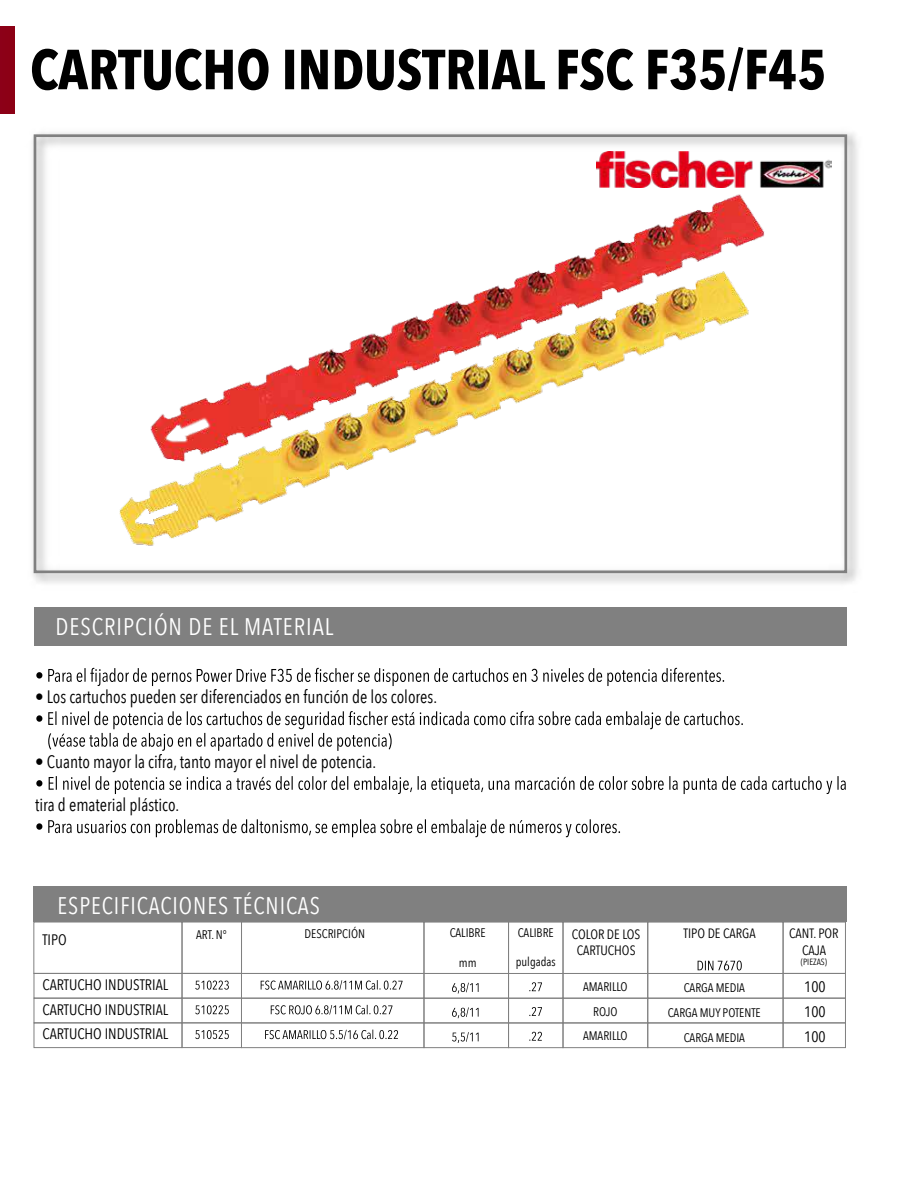
<style>
.page{position:relative;width:918px;height:1188px;background:#fff}
.page>*{position:absolute;margin:0;border:0;box-sizing:border-box;transform-origin:0 0}
.t1{font:24px "Avenir Next Condensed";letter-spacing:.04em;color:#fff}
.t2{font:18px "Avenir Next Condensed";color:#000;scale:.96 1}
.t3{font:15.15px "Avenir Next Condensed";color:#000}
.t4{font:13.5px/16.2px "Avenir Next Condensed";color:#000;text-align:center}
.t5{font:12.45px "Avenir Next Condensed";color:#000}
.t6{font:9px "Avenir Next Condensed";color:#000}
</style>
<div class="page">
<div style="left:0;top:26px;width:14px;height:88px;background:#8c0016"></div>
<svg style="left:32px;top:47px;width:792px;height:44px"></svg>
<img style="left:32px;top:132px;width:826px;height:452px">
<div style="left:34px;top:886px;width:813px;height:36px;background:#808080"></div>
<div style="left:34px;top:607px;width:813px;height:39px;background:#808080"></div>
<svg style="left:36px;top:668px;width:688px;height:18px"></svg>
<svg style="left:36px;top:711px;width:707px;height:40px"></svg>
<svg style="left:36px;top:776px;width:810px;height:18px"></svg>
<svg style="left:36px;top:819px;width:584px;height:18px"></svg>
<div style="left:182px;top:922px;width:60px;height:52px;border:1px solid #808080"></div>
<div style="left:34px;top:973px;width:148px;height:25px;border:1px solid #808080"></div>
<svg style="left:195px;top:981px;width:34px;height:9px"></svg>
<div style="left:182px;top:973px;width:60px;height:25px;border:1px solid #808080"></div>
<div style="left:241px;top:922px;width:183px;height:52px;border:1px solid #808080"></div>
<svg style="left:261px;top:980px;width:142px;height:10px"></svg>
<div style="left:241px;top:973px;width:183px;height:25px;border:1px solid #808080"></div>
<div style="left:424px;top:922px;width:85px;height:52px;border:1px solid #808080"></div>
<svg style="left:452px;top:983px;width:27px;height:11px"></svg>
<div style="left:424px;top:973px;width:85px;height:25px;border:1px solid #808080"></div>
<div style="left:647px;top:922px;width:136px;height:52px;border:1px solid #808080"></div>
<div style="left:648px;top:973px;width:135px;height:25px;border:1px solid #808080"></div>
<div style="left:783px;top:922px;width:63px;height:52px;border:1px solid #808080"></div>
<div style="left:783px;top:973px;width:63px;height:25px;border:1px solid #808080"></div>
<svg style="left:698px;top:961px;width:44px;height:9px"></svg>
<div style="left:508px;top:922px;width:55px;height:52px;border:1px solid #808080"></div>
<svg style="left:529px;top:982px;width:13px;height:9px"></svg>
<div style="left:508px;top:973px;width:55px;height:25px;border:1px solid #808080"></div>
<div style="left:563px;top:922px;width:85px;height:52px;border:1px solid #808080"></div>
<div style="left:563px;top:973px;width:85px;height:25px;border:1px solid #808080"></div>
<div style="left:34px;top:998px;width:148px;height:25px;border:1px solid #808080"></div>
<svg style="left:195px;top:1005px;width:34px;height:9px"></svg>
<div style="left:182px;top:998px;width:60px;height:25px;border:1px solid #808080"></div>
<svg style="left:271px;top:1005px;width:121px;height:10px"></svg>
<div style="left:241px;top:998px;width:183px;height:25px;border:1px solid #808080"></div>
<svg style="left:452px;top:1007px;width:27px;height:11px"></svg>
<div style="left:424px;top:998px;width:85px;height:25px;border:1px solid #808080"></div>
<div style="left:648px;top:998px;width:135px;height:25px;border:1px solid #808080"></div>
<div style="left:783px;top:998px;width:63px;height:25px;border:1px solid #808080"></div>
<svg style="left:529px;top:1007px;width:13px;height:9px"></svg>
<div style="left:508px;top:998px;width:55px;height:25px;border:1px solid #808080"></div>
<div style="left:563px;top:998px;width:85px;height:25px;border:1px solid #808080"></div>
<div style="left:34px;top:1023px;width:148px;height:25px;border:1px solid #808080"></div>
<svg style="left:195px;top:1030px;width:34px;height:9px"></svg>
<div style="left:182px;top:1023px;width:60px;height:25px;border:1px solid #808080"></div>
<svg style="left:265px;top:1030px;width:133px;height:9px"></svg>
<div style="left:241px;top:1023px;width:183px;height:25px;border:1px solid #808080"></div>
<svg style="left:452px;top:1032px;width:27px;height:11px"></svg>
<div style="left:424px;top:1023px;width:85px;height:25px;border:1px solid #808080"></div>
<div style="left:648px;top:1023px;width:135px;height:25px;border:1px solid #808080"></div>
<div style="left:783px;top:1023px;width:63px;height:25px;border:1px solid #808080"></div>
<svg style="left:529px;top:1032px;width:13px;height:9px"></svg>
<div style="left:508px;top:1023px;width:55px;height:25px;border:1px solid #808080"></div>
<div style="left:563px;top:1023px;width:85px;height:25px;border:1px solid #808080"></div>
<img style="left:597px;top:152px;width:235px;height:36px">
<img style="left:100px;top:173px;width:704px;height:406px">
<h1 class="t1" style="left:55px;top:607px;width:279px">DESCRIPCIÓN DE EL MATERIAL</h1>
<p class="t2" style="left:35px;top:682px;width:420px">• Los cartuchos pueden ser diferenciados en función de los colores.</p>
<p class="t2" style="left:35px;top:746px;width:357px">• Cuanto mayor la cifra, tanto mayor el nivel de potencia.</p>
<p class="t2" style="left:35px;top:790px;width:152px">tira d ematerial plástico.</p>
<h1 class="t1" style="left:58px;top:885px;width:264px">ESPECIFICACIONES TÉCNICAS</h1>
<p class="t3" style="left:42px;top:926px;width:26px">TIPO</p>
<p class="t5" style="left:196px;top:924px;width:32px">ART. N°</p>
<p class="t3" style="left:43px;top:972px;width:127px">CARTUCHO INDUSTRIAL</p>
<p class="t5" style="left:305px;top:923px;width:62px">DESCRIPCIÓN</p>
<p class="t5" style="left:450px;top:922px;width:37px">CALIBRE</p>
<p class="t5" style="left:459px;top:952px;width:19px">mm</p>
<p class="t5" style="left:518px;top:921px;width:37px">CALIBRE</p>
<p class="t5" style="left:516px;top:951px;width:42px">pulgadas</p>
<p class="t4" style="left:572px;top:925px;width:70px">COLOR DE LOS<br>CARTUCHOS</p>
<p class="t5" style="left:583px;top:976px;width:46px">AMARILLO</p>
<p class="t4" style="left:684px;top:924px;width:74px">TIPO DE CARGA</p>
<p class="t5" style="left:684px;top:977px;width:63px">CARGA MEDIA</p>
<p class="t4" style="left:789px;top:925px;width:51px">CANT. POR<br>CAJA</p>
<p class="t6" style="left:801px;top:955px;width:28px">(PIEZAS)</p>
<p class="t3" style="left:804px;top:974px;width:23px">100</p>
<p class="t3" style="left:43px;top:996px;width:127px">CARTUCHO INDUSTRIAL</p>
<p class="t5" style="left:593px;top:1001px;width:26px">ROJO</p>
<p class="t5" style="left:668px;top:1002px;width:94px">CARGA MUY POTENTE</p>
<p class="t3" style="left:804px;top:999px;width:23px">100</p>
<p class="t3" style="left:43px;top:1021px;width:127px">CARTUCHO INDUSTRIAL</p>
<p class="t5" style="left:583px;top:1025px;width:46px">AMARILLO</p>
<p class="t5" style="left:684px;top:1027px;width:63px">CARGA MEDIA</p>
<p class="t3" style="left:804px;top:1023px;width:23px">100</p>
</div>
